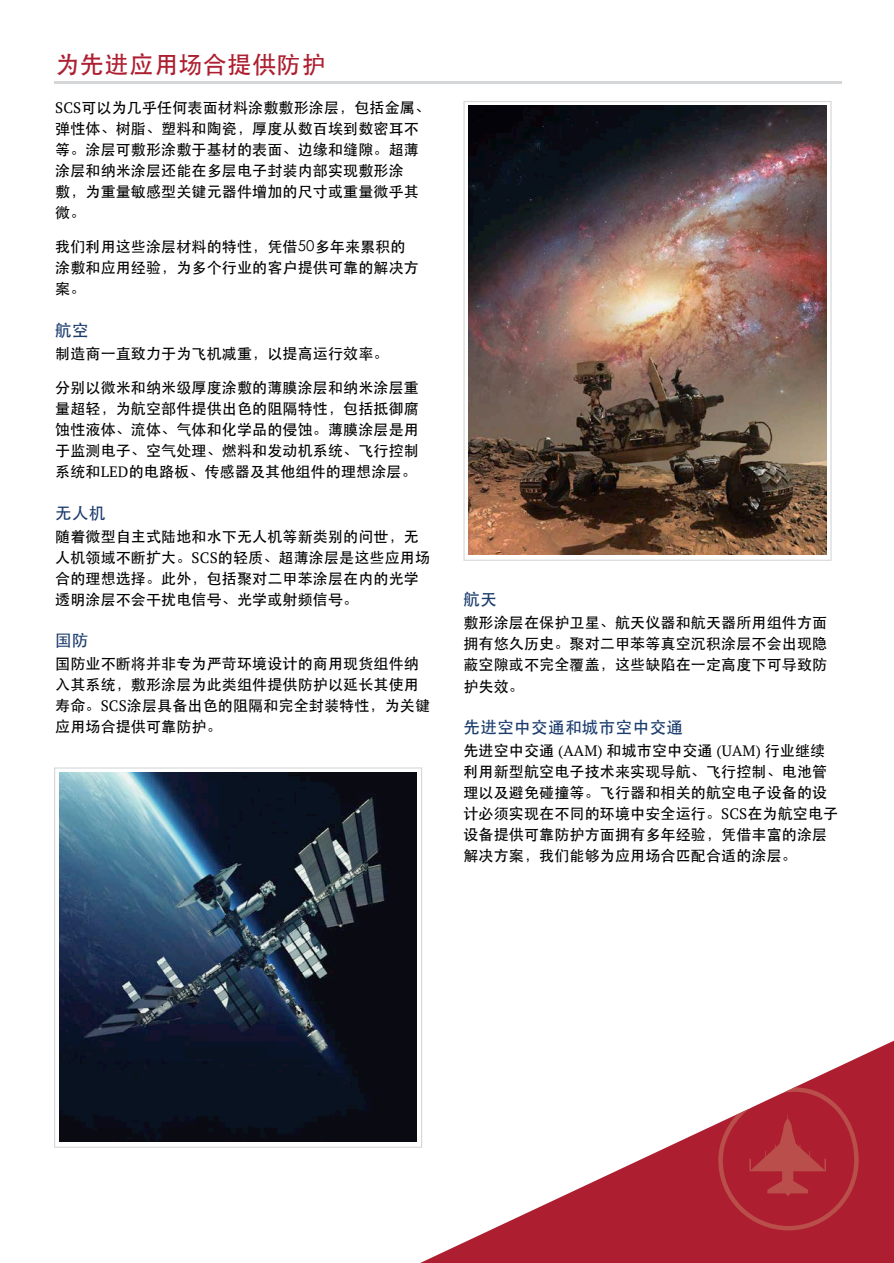
<style>
.page{position:relative;width:894px;height:1263px;background:#fff}
.page>*{position:absolute;margin:0;border:0;box-sizing:border-box;transform-origin:0 0}
.t1{font:500 24px "ST Heiti SC";letter-spacing:.025em;color:#ad1e30}
.t2{font:500 16.5px "ST Heiti SC";letter-spacing:.025em;color:#1b3c6d}
.t3{font:15px/21px "ST Heiti";letter-spacing:.01em;color:#000}
.s1{font-family:"PT Serif"}
</style>
<div class="page">
<svg style="left:420px;top:1041px;width:473px;height:222px"></svg>
<svg style="left:718px;top:1087px;width:140px;height:143px;background:#b53743"></svg>
<img style="left:463px;top:101px;width:368px;height:460px">
<img style="left:54px;top:767px;width:368px;height:380px">
<hr style="left:54px;top:81px;width:786px;height:2px;background:#d5d6d8">
<h1 class="t1" style="left:55px;top:52px;width:271px">为先进应用场合提供防护</h1>
<p class="t3" style="left:55px;top:97px;width:376px"><span class="s1">SCS</span>可以为几乎任何表面材料涂敷敷形涂层，包括金属、弹性体、树脂、塑料和陶瓷，厚度从数百埃到数密耳不等。涂层可敷形涂敷于基材的表面、边缘和缝隙。超薄涂层和纳米涂层还能在多层电子封装内部实现敷形涂<br>敷，为重量敏感型关键元器件增加的尺寸或重量微乎其微。</p>
<p class="t3" style="left:55px;top:236px;width:365px">我们利用这些涂层材料的特性，凭借50多年来累积的涂敷和应用经验，为多个行业的客户提供可靠的解决方案。</p>
<p class="t2" style="left:55px;top:321px;width:35px">航空</p>
<p class="t3" style="left:55px;top:343px;width:335px">制造商一直致力于为飞机减重，以提高运行效率。</p>
<p class="t3" style="left:55px;top:377px;width:365px;text-align:justify">分别以微米和纳米级厚度涂敷的薄膜涂层和纳米涂层重量超轻，为航空部件提供出色的阻隔特性，包括抵御腐蚀性液体、流体、气体和化学品的侵蚀。薄膜涂层是用于监测电子、空气处理、燃料和发动机系统、飞行控制系统和<span class="s1">LED</span>的电路板、传感器及其他组件的理想涂层。</p>
<p class="t2" style="left:55px;top:503px;width:52px">无人机</p>
<p class="t3" style="left:55px;top:526px;width:376px">随着微型自主式陆地和水下无人机等新类别的问世，无人机领域不断扩大。<span class="s1">SCS</span>的轻质、超薄涂层是这些应用场合的理想选择。此外，包括聚对二甲苯涂层在内的光学透明涂层不会干扰电信号、光学或射频信号。</p>
<p class="t2" style="left:55px;top:631px;width:35px">国防</p>
<p class="t3" style="left:55px;top:653px;width:376px">国防业不断将并非专为严苛环境设计的商用现货组件纳入其系统，敷形涂层为此类组件提供防护以延长其使用寿命。<span class="s1">SCS</span>涂层具备出色的阻隔和完全封装特性，为关键应用场合提供可靠防护。</p>
<p class="t2" style="left:463px;top:590px;width:35px">航天</p>
<p class="t3" style="left:463px;top:612px;width:365px;text-align:justify">敷形涂层在保护卫星、航天仪器和航天器所用组件方面拥有悠久历史。聚对二甲苯等真空沉积涂层不会出现隐蔽空隙或不完全覆盖，这些缺陷在一定高度下可导致防护失效。</p>
<p class="t2" style="left:463px;top:717px;width:221px">先进空中交通和城市空中交通</p>
<p class="t3" style="left:463px;top:740px;width:376px">先进空中交通 <span class="s1">(AAM)</span> 和城市空中交通 <span class="s1">(UAM)</span> 行业继续利用新型航空电子技术来实现导航、飞行控制、电池管理以及避免碰撞等。飞行器和相关的航空电子设备的设计必须实现在不同的环境中安全运行。<span class="s1">SCS</span>在为航空电子设备提供可靠防护方面拥有多年经验，凭借丰富的涂层解决方案，我们能够为应用场合匹配合适的涂层。</p>
</div>
